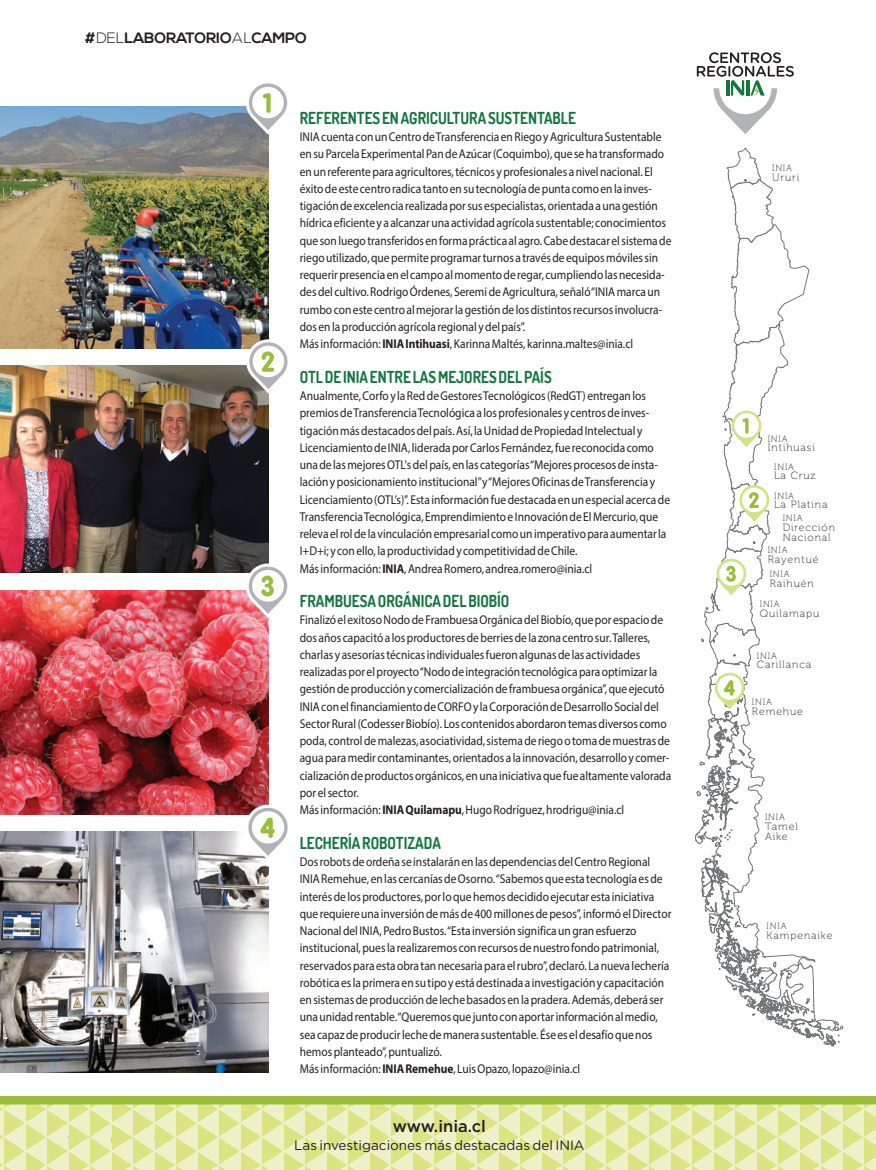
<style>
.page{position:relative;width:876px;height:1170px;background:#fff}
.page>*{position:absolute;margin:0;border:0;box-sizing:border-box;transform-origin:0 0}
.t1{font:700 16.5px "Dosis";color:#11773e;scale:.9 1}
.t2{font:500 16.5px "Gotham";color:#231f20}
.t3{font:700 15px "Nexa";letter-spacing:-.01em;color:#231f20}
.t4{font:13.5px "Gotham";color:#231f20}
.t5{font:12.75px/17.2px "Myriad Pro";color:#231f20;scale:.9 1}
.t6{font:10.5px/9.8px "Museo 100";letter-spacing:.09em;color:#231f20}
.t7{font:9px "Museo 100";letter-spacing:.09em;color:#231f20}
.s1{font-weight:300}
.s2{font-weight:700}
</style>
<div class="page">
<img style="left:0;top:107px;width:268px;height:241px">
<img style="left:0;top:590px;width:268px;height:224px">
<img style="left:0;top:831px;width:268px;height:241px">
<img style="left:0;top:366px;width:268px;height:207px">
<svg style="left:0;top:1096px;width:876px;height:73px;background:#dce59b"></svg>
<svg style="left:697px;top:52px;width:97px;height:82px"></svg>
<svg style="left:695px;top:147px;width:148px;height:899px"></svg>
<svg style="left:244px;top:803px;width:44px;height:59px"></svg>
<svg style="left:244px;top:83px;width:44px;height:54px"></svg>
<svg style="left:245px;top:338px;width:43px;height:58px"></svg>
<svg style="left:244px;top:562px;width:44px;height:58px"></svg>
<p class="t3" style="left:85px;top:29px;width:223px">#<span class="s1">DEL</span>LABORATORIO<span class="s1">AL</span>CAMPO</p>
<p class="t1" style="left:300px;top:107px;width:308px">REFERENTES EN AGRICULTURA SUSTENTABLE</p>
<p class="t5" style="left:300px;top:128px;width:414px">INIA cuenta con un Centro de Transferencia en Riego y Agricultura Sustentable en su Parcela Experimental Pan de Azúcar (Coquimbo), que se ha transformado en un referente para agricultores, técnicos y profesionales a nivel nacional. El éxito de este centro radica tanto en su tecnología de punta como en la inves&shy;tigación de excelencia realizada por sus especialistas, orientada a una gestión hídrica eficiente y a alcanzar una actividad agrícola sustentable; conocimientos que son luego transferidos en forma práctica al agro. Cabe destacar el sistema de riego utilizado, que permite programar turnos a través de equipos móviles sin requerir presencia en el campo al momento de regar, cumpliendo las necesida&shy;des del cultivo. Rodrigo Órdenes, Seremi de Agricultura, señaló “INIA marca un rumbo con este centro al mejorar la gestión de los distintos recursos involucra&shy;dos en la producción agrícola regional y del país”.<br>Más información: <span class="s2">INIA Intihuasi</span>, Karinna Maltés, karinna.maltes@inia.cl</p>
<p class="t1" style="left:300px;top:366px;width:281px">OTL DE INIA ENTRE LAS MEJORES DEL PAÍS</p>
<p class="t5" style="left:300px;top:387px;width:413px">Anualmente, Corfo y la Red de Gestores Tecnológicos (RedGT) entregan los premios de Transferencia Tecnológica a los profesionales y centros de inves&shy;tigación más destacados del país. Así, la Unidad de Propiedad Intelectual y Licenciamiento de INIA, liderada por Carlos Fernández, fue reconocida como una de las mejores OTL's del país, en las categorías “Mejores procesos de insta&shy;lación y posicionamiento institucional” y “Mejores Oficinas de Transferencia y Licenciamiento (OTL’s)”. Esta información fue destacada en un especial acerca de Transferencia Tecnológica, Emprendimiento e Innovación de El Mercurio, que releva el rol de la vinculación empresarial como un imperativo para aumentar la I+D+i; y con ello, la productividad y competitividad de Chile.<br>Más información: <span class="s2">INIA</span>, Andrea Romero, andrea.romero@inia.cl</p>
<p class="t1" style="left:300px;top:590px;width:234px">FRAMBUESA ORGÁNICA DEL BIOBÍO</p>
<p class="t5" style="left:300px;top:611px;width:414px">Finalizó el exitoso Nodo de Frambuesa Orgánica del Biobío, que por espacio de dos años capacitó a los productores de berries de la zona centro sur. Talleres, charlas y asesorías técnicas individuales fueron algunas de las actividades realizadas por el proyecto “Nodo de integración tecnológica para optimizar la gestión de producción y comercialización de frambuesa orgánica”, que ejecutó INIA con el financiamiento de CORFO y la Corporación de Desarrollo Social del Sector Rural (Codesser Biobío). Los contenidos abordaron temas diversos como poda, control de malezas, asociatividad, sistema de riego o toma de muestras de agua para medir contaminantes, orientados a la innovación, desarrollo y comer&shy;cialización de productos orgánicos, en una iniciativa que fue altamente valorada por el sector.<br>Más información: <span class="s2">INIA Quilamapu</span>, Hugo Rodríguez, hrodrigu@inia.cl</p>
<p class="t1" style="left:300px;top:832px;width:158px">LECHERÍA ROBOTIZADA</p>
<p class="t5" style="left:300px;top:852px;width:414px">Dos robots de ordeña se instalarán en las dependencias del Centro Regional INIA Remehue, en las cercanías de Osorno. “Sabemos que esta tecnología es de interés de los productores, por lo que hemos decidido ejecutar esta iniciativa que requiere una inversión de más de 400 millones de pesos”, informó el Director Nacional del INIA, Pedro Bustos. “Esta inversión significa un gran esfuerzo institucional, pues la realizaremos con recursos de nuestro fondo patrimonial, reservados para esta obra tan necesaria para el rubro”, declaró. La nueva lechería robótica es la primera en su tipo y está destinada a investigación y capacitación en sistemas de producción de leche basados en la pradera. Además, deberá ser una unidad rentable. “Queremos que junto con aportar información al medio, sea capaz de producir leche de manera sustentable. Ése es el desafío que nos hemos planteado”, puntualizó.<br>Más información: <span class="s2">INIA Remehue</span>, Luis Opazo, lopazo@inia.cl</p>
<p class="t2" style="left:393px;top:1115px;width:95px">www.inia.cl</p>
<p class="t4" style="left:294px;top:1136px;width:292px">Las investigaciones más destacadas del INIA</p>
<p class="t7" style="left:772px;top:163px;width:21px">INIA</p>
<p class="t6" style="left:772px;top:173px;width:29px">Ururi</p>
<p class="t7" style="left:768px;top:434px;width:21px">INIA</p>
<p class="t6" style="left:768px;top:443px;width:49px">Intihuasi</p>
<p class="t7" style="left:774px;top:461px;width:21px">INIA</p>
<p class="t6" style="left:774px;top:471px;width:43px">La Cruz</p>
<p class="t7" style="left:774px;top:490px;width:21px">INIA</p>
<p class="t6" style="left:774px;top:500px;width:55px">La Platina</p>
<p class="t7" style="left:783px;top:513px;width:21px">INIA</p>
<p class="t6" style="left:783px;top:522px;width:54px">Dirección<br>Nacional</p>
<p class="t7" style="left:768px;top:545px;width:21px">INIA</p>
<p class="t6" style="left:768px;top:554px;width:52px">Rayentué</p>
<p class="t7" style="left:770px;top:569px;width:21px">INIA</p>
<p class="t6" style="left:770px;top:578px;width:46px">Raihuén</p>
<p class="t7" style="left:760px;top:599px;width:21px">INIA</p>
<p class="t6" style="left:760px;top:609px;width:61px">Quilamapu</p>
<p class="t7" style="left:757px;top:650px;width:21px">INIA</p>
<p class="t6" style="left:757px;top:660px;width:56px">Carillanca</p>
<p class="t7" style="left:752px;top:697px;width:21px">INIA</p>
<p class="t6" style="left:752px;top:706px;width:53px">Remehue</p>
<p class="t7" style="left:765px;top:812px;width:21px">INIA</p>
<p class="t6" style="left:765px;top:821px;width:34px">Tamel<br>Aike</p>
<p class="t7" style="left:766px;top:921px;width:21px">INIA</p>
<p class="t6" style="left:766px;top:930px;width:67px">Kampenaike</p>
</div>
